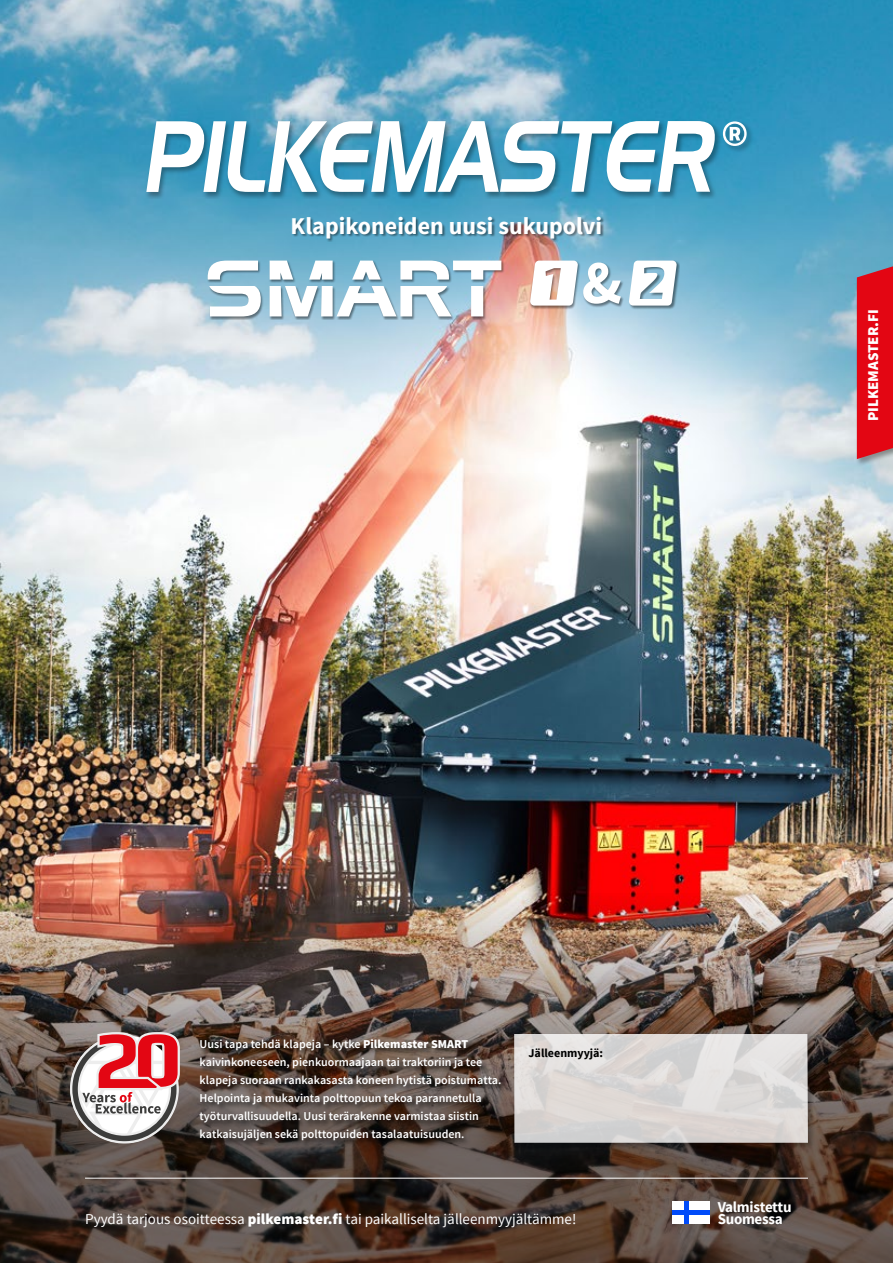
<style>
.page{position:relative;width:893px;height:1263px;background:#fff}
.page>*{position:absolute;margin:0;border:0;box-sizing:border-box;transform-origin:0 0}
.t1{font:700 24px "Source Sans Pro";color:#fff}
.t2{font:15px "Source Sans Pro";color:#fff}
.t3{font:700 15px/12px "Source Sans Pro";letter-spacing:-.02em;color:#fff}
.t4{font:900 15px "Source Sans Pro";color:#fff}
.t5{font:600 12px/18px "Source Sans Pro";color:#fff}
.t6{font:700 12px "Source Sans Pro";color:#000}
.s1{font-weight:900}
</style>
<div class="page">
<img style="left:0;top:0;width:893px;height:893px">
<img style="left:0;top:893px;width:893px;height:370px">
<div style="left:145px;top:119px;width:609px;height:80px;background:#000;opacity:.35"></div>
<svg style="left:146px;top:121px;width:569px;height:71px"></svg>
<svg style="left:723px;top:121px;width:24px;height:25px"></svg>
<div style="left:292px;top:216px;width:312px;height:26px;background:#000;opacity:.45"></div>
<div style="left:199px;top:1038px;width:309px;height:110px;background:#000;opacity:.75"></div>
<div style="left:512px;top:1032px;width:303px;height:118px;background:#000;opacity:.35"></div>
<svg style="left:514px;top:1034px;width:294px;height:109px;background:#dbd8d6"></svg>
<svg style="left:70px;top:1032px;width:110px;height:111px"></svg>
<div style="left:673px;top:1201px;width:37px;height:23px;background:#fff"></div>
<div style="left:673px;top:1210px;width:37px;height:5px;background:#004bf9"></div>
<div style="left:684px;top:1201px;width:5px;height:23px;background:#004bf9"></div>
<hr style="left:85px;top:1178px;width:723px;height:1px;background:#fff">
<div style="left:855px;top:261px;width:38px;height:205px;background:#000;opacity:.35"></div>
<div style="left:857px;top:266px;width:36px;height:193px;background:#e30613"></div>
<div style="left:530px;top:260px;width:150px;height:49px;background:#000;opacity:.45"></div>
<svg style="left:629px;top:261px;width:48px;height:45px"></svg>
<svg style="left:530px;top:261px;width:91px;height:45px"></svg>
<div style="left:207px;top:260px;width:298px;height:60px;background:#000;opacity:.45"></div>
<svg style="left:208px;top:261px;width:293px;height:55px"></svg>
<h1 class="t1" style="left:291px;top:210px;width:313px">Klapikoneiden uusi sukupolvi</h1>
<p class="t4" style="left:863px;top:421px;width:114px;rotate:-90deg">PILKEMASTER.FI</p>
<p class="t5" style="left:200px;top:1035px;width:303px">Uusi tapa tehdä klapeja – kytke <span class="s1">Pilkemaster SMART </span>kaivinkoneeseen, pienkuormaajaan tai traktoriin ja tee klapeja suoraan rankakasasta koneen hytistä poistumatta.<br>Helpointa ja mukavinta polttopuun tekoa parannetulla työturvallisuudella. Uusi terärakenne varmistaa siistin katkaisujäljen sekä polttopuiden tasalaatuisuuden.</p>
<p class="t6" style="left:528px;top:1045px;width:76px">Jälleenmyyjä:</p>
<p class="t2" style="left:85px;top:1209px;width:493px">Pyydä tarjous osoitteessa <span class="s1">pilkemaster.fi</span> tai paikalliselta jälleenmyyjältämme!</p>
<p class="t3" style="left:718px;top:1201px;width:75px">Valmistettu<br>Suomessa</p>
</div>
